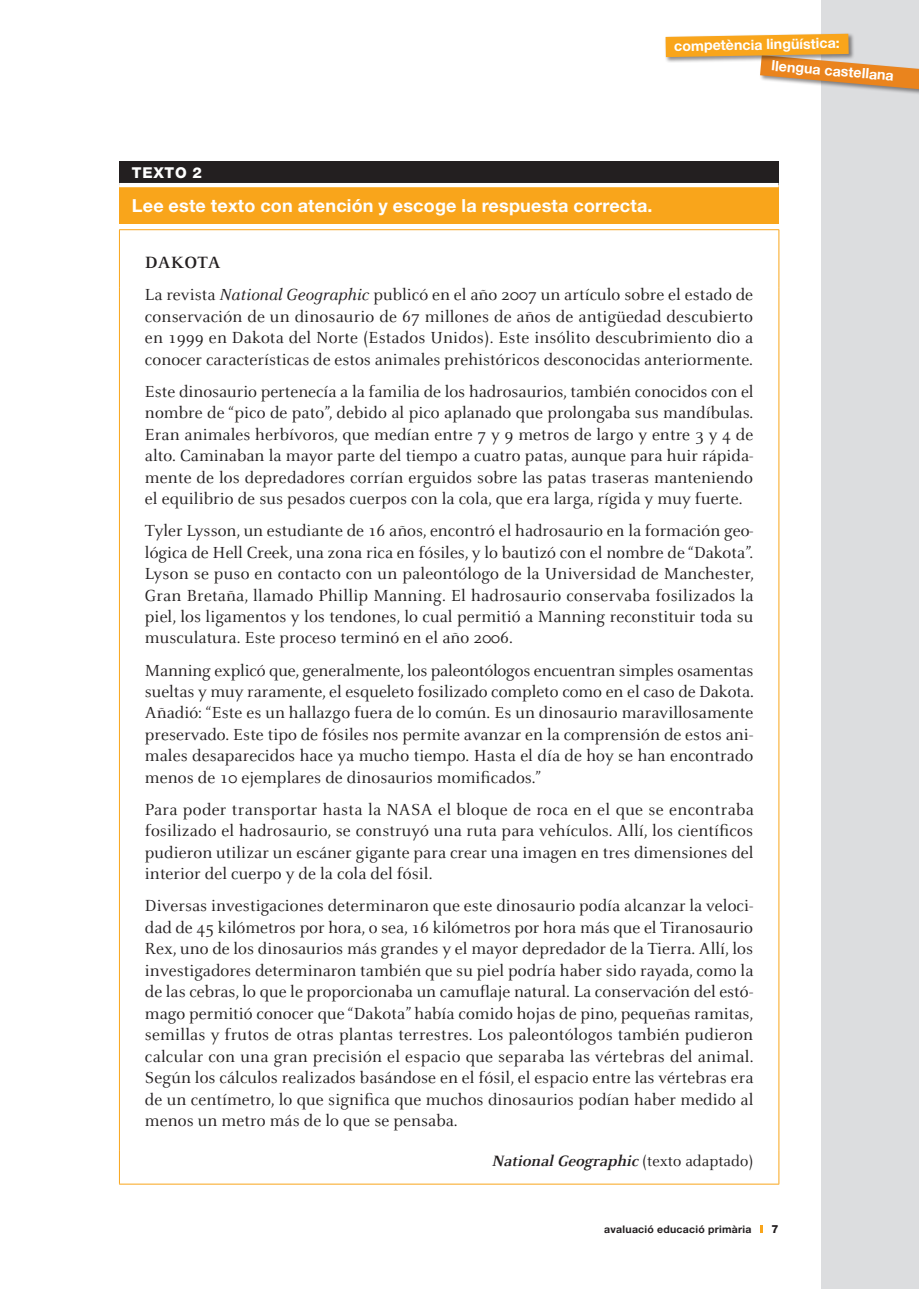
<style>
.page{position:relative;width:919px;height:1289px;background:#fff}
.page>*{position:absolute;margin:0;border:0;box-sizing:border-box;transform-origin:0 0}
.ACTIVITAT_EXPLICACIÓ{font:700 18px "Helvetica Neue";letter-spacing:.01em;color:#fff}
.TEXTE_PER_LLEGIR{font:700 18px "Celeste";letter-spacing:.005em;color:#231f20}
.TEXTE_PER_LLEGIR-2{font:17.7px/21.5px "Celeste";letter-spacing:.005em;color:#231f20;text-align:justify}
.TEXTE_PER_LLEGIR-TIT{font:italic 700 16.5px "Celeste";color:#231f20}
.ACTIVITAT_TITOL{font:800 15px "Helvetica Neue";letter-spacing:.05em;color:#fff}
.t1{font:700 14.25px "Helvetica Neue";color:#fff}
.t2{font:800 11.25px "Helvetica Neue";color:#231f20}
.t3{font:700 10.5px "Helvetica Neue";letter-spacing:.025em;color:#231f20}
.s1{font-style:italic}
.s2{font-weight:400;font-style:normal}
</style>
<div class="page">
<div style="left:821px;top:0;width:97px;height:1288px;background:#dcdddf"></div>
<svg style="left:760px;top:1225px;width:2px;height:8px"></svg>
<div style="left:758px;top:54px;width:160px;height:41px;background:#231f20;opacity:.5"></div>
<div style="left:664px;top:32px;width:190px;height:31px;background:#231f20;opacity:.5"></div>
<svg style="left:665px;top:34px;width:253px;height:55px"></svg>
<div style="left:119px;top:162px;width:659px;height:23px;background:#231f20"></div>
<div style="left:119px;top:185px;width:659px;height:38px;background:#f9a51b"></div>
<hr style="left:119px;top:183px;width:659px;height:4px;background:#fff">
<hr style="left:119px;top:1183px;width:660px;height:1px;background:#f9a51b">
<hr style="left:119px;top:229px;width:660px;height:1px;background:#f9a51b">
<hr style="left:119px;top:230px;width:1px;height:57px;background:#f9a51b">
<hr style="left:778px;top:230px;width:1px;height:57px;background:#f9a51b">
<hr style="left:119px;top:287px;width:1px;height:863px;background:#f9a51b">
<hr style="left:778px;top:287px;width:1px;height:863px;background:#f9a51b">
<hr style="left:119px;top:1150px;width:1px;height:33px;background:#f9a51b">
<hr style="left:778px;top:1150px;width:1px;height:33px;background:#f9a51b">
<p class="t1" style="left:674px;top:37px;width:167px;rotate:-1deg">competència lingüística:</p>
<p class="t1" style="left:772px;top:56px;width:124px;rotate:5deg">llengua castellana</p>
<p class="ACTIVITAT_TITOL" style="left:132px;top:163px;width:71px">TEXTO 2</p>
<p class="ACTIVITAT_EXPLICACIÓ" style="left:132px;top:194px;width:522px">Lee este texto con atención y escoge la respuesta correcta.</p>
<p class="TEXTE_PER_LLEGIR" style="left:145px;top:253px;width:77px">DAKOTA</p>
<p class="TEXTE_PER_LLEGIR-2" style="left:145px;top:285px;width:609px">La revista <span class="s1">National Geographic</span> publicó en el año 2007 un artículo sobre el estado de conservación de un dinosaurio de 67 millones de años de antigüedad descubierto en 1999 en Dakota del Norte (Estados Unidos). Este insólito descubrimiento dio a conocer características de estos animales prehistóricos desconocidas anteriormente.</p>
<p class="TEXTE_PER_LLEGIR-2" style="left:145px;top:381px;width:610px">Este dinosaurio pertenecía a la familia de los hadrosaurios, también conocidos con el nombre de “pico de pato”, debido al pico aplanado que prolongaba sus mandíbulas.<br>Eran animales herbívoros, que medían entre 7 y 9 metros de largo y entre 3 y 4 de alto. Caminaban la mayor parte del tiempo a cuatro patas, aunque para huir rápida&shy;mente de los depredadores corrían erguidos sobre las patas traseras manteniendo el equilibrio de sus pesados cuerpos con la cola, que era larga, rígida y muy fuerte.</p>
<p class="TEXTE_PER_LLEGIR-2" style="left:145px;top:520px;width:610px">Tyler Lysson, un estudiante de 16 años, encontró el hadrosaurio en la formación geo&shy;lógica de Hell Creek, una zona rica en fósiles, y lo bautizó con el nombre de “Dakota”.<br>Lyson se puso en contacto con un paleontólogo de la Universidad de Manchester, Gran Bretaña, llamado Phillip Manning. El hadrosaurio conservaba fosilizados la piel, los ligamentos y los tendones, lo cual permitió a Manning reconstituir toda su musculatura. Este proceso terminó en el año 2006.</p>
<p class="TEXTE_PER_LLEGIR-2" style="left:145px;top:660px;width:610px">Manning explicó que, generalmente, los paleontólogos encuentran simples osamentas sueltas y muy raramente, el esqueleto fosilizado completo como en el caso de Dakota.<br>Añadió: “Este es un hallazgo fuera de lo común. Es un dinosaurio maravillosamente preservado. Este tipo de fósiles nos permite avanzar en la comprensión de estos ani&shy;males desaparecidos hace ya mucho tiempo. Hasta el día de hoy se han encontrado menos de 10 ejemplares de dinosaurios momificados.”</p>
<p class="TEXTE_PER_LLEGIR-2" style="left:145px;top:799px;width:610px">Para poder transportar hasta la NASA el bloque de roca en el que se encontraba fosilizado el hadrosaurio, se construyó una ruta para vehículos. Allí, los científicos pudieron utilizar un escáner gigante para crear una imagen en tres dimensiones del interior del cuerpo y de la cola del fósil.</p>
<p class="TEXTE_PER_LLEGIR-2" style="left:145px;top:895px;width:610px">Diversas investigaciones determinaron que este dinosaurio podía alcanzar la veloci&shy;dad de 45 kilómetros por hora, o sea, 16 kilómetros por hora más que el Tiranosaurio Rex, uno de los dinosaurios más grandes y el mayor depredador de la Tierra. Allí, los investigadores determinaron también que su piel podría haber sido rayada, como la de las cebras, lo que le proporcionaba un camuflaje natural. La conservación del estó&shy;mago permitió conocer que “Dakota” había comido hojas de pino, pequeñas ramitas, semillas y frutos de otras plantas terrestres. Los paleontólogos también pudieron calcular con una gran precisión el espacio que separaba las vértebras del animal.<br>Según los cálculos realizados basándose en el fósil, el espacio entre las vértebras era de un centímetro, lo que significa que muchos dinosaurios podían haber medido al menos un metro más de lo que se pensaba.</p>
<p class="TEXTE_PER_LLEGIR-TIT" style="left:491px;top:1152px;width:263px">NationalGeographic <span class="s2">( t e x t o a d a p t a d o )</span></p>
<p class="t3" style="left:604px;top:1222px;width:149px">avaluació educació primària</p>
<p class="t2" style="left:771px;top:1222px;width:9px">7</p>
</div>
